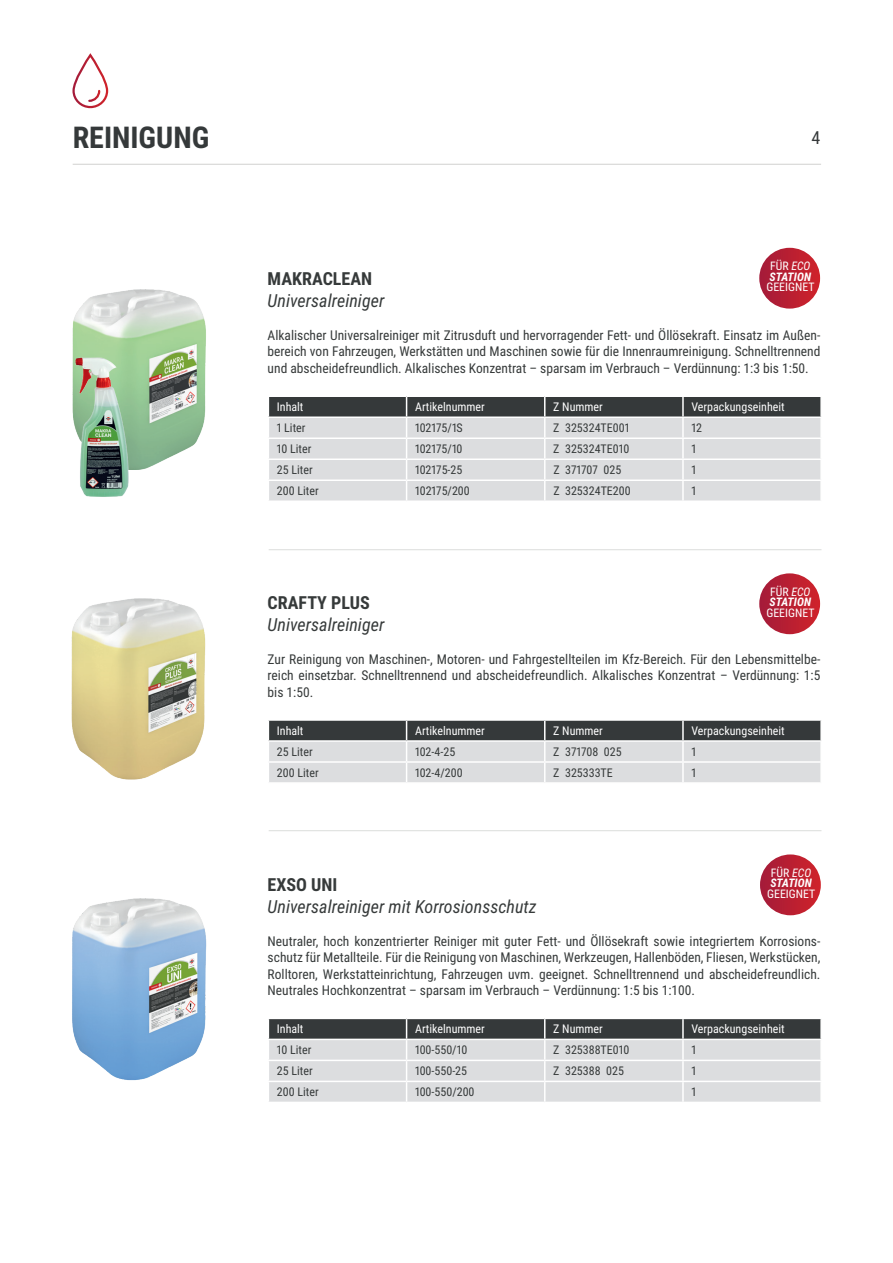
<style>
.page{position:relative;width:893px;height:1263px;background:#fff}
.page>*{position:absolute;margin:0;border:0;box-sizing:border-box;transform-origin:0 0}
.t1{font:700 30px "Roboto Condensed";color:#35393a}
.t2{font:italic 18px "Roboto Condensed";color:#363a3a}
.t3{font:700 18px "Roboto Condensed";color:#363a3a}
.t4{font:18px "Roboto Condensed";color:#35393a}
.t5{font:13.5px/16.5px "Roboto Condensed";color:#363a3a;text-align:justify}
.t6{font:12px "Roboto Condensed";color:#363a3a}
.t7{font:12px "Roboto Condensed";color:#fff}
.t8{font:italic 700 11.85px/10.5px "Roboto Condensed";color:#fff}
.t9{font:11.85px "Roboto Condensed";color:#fff}
.s1{font-weight:400;font-style:normal}
.s2{font-weight:400}
</style>
<div class="page">
<hr style="left:269px;top:549px;width:552px;height:1px;background:#dbdddb">
<hr style="left:269px;top:830px;width:552px;height:1px;background:#dbdddb">
<svg style="left:268px;top:396px;width:554px;height:104px;background:#bdbfc0"></svg>
<hr style="left:268px;top:458px;width:139px;height:2px;background:#fff">
<hr style="left:407px;top:458px;width:138px;height:2px;background:#fff">
<hr style="left:545px;top:458px;width:138px;height:2px;background:#fff">
<hr style="left:683px;top:458px;width:139px;height:2px;background:#fff">
<hr style="left:268px;top:479px;width:139px;height:2px;background:#fff">
<hr style="left:407px;top:479px;width:138px;height:2px;background:#fff">
<hr style="left:545px;top:479px;width:138px;height:2px;background:#fff">
<hr style="left:683px;top:479px;width:139px;height:2px;background:#fff">
<img style="left:72px;top:289px;width:134px;height:180px">
<img style="left:75px;top:356px;width:54px;height:141px">
<svg style="left:268px;top:720px;width:553px;height:63px;background:#abadaf"></svg>
<img style="left:71px;top:598px;width:135px;height:182px">
<img style="left:72px;top:898px;width:135px;height:183px">
<svg style="left:268px;top:1018px;width:553px;height:84px;background:#b6b8ba"></svg>
<hr style="left:682px;top:1082px;width:2px;height:20px;background:#fff">
<hr style="left:820px;top:1082px;width:2px;height:20px;background:#fff">
<hr style="left:268px;top:1060px;width:139px;height:1px;background:#fff">
<hr style="left:407px;top:1060px;width:138px;height:1px;background:#fff">
<hr style="left:545px;top:1060px;width:138px;height:1px;background:#fff">
<hr style="left:683px;top:1060px;width:139px;height:1px;background:#fff">
<hr style="left:268px;top:1081px;width:139px;height:1px;background:#fff">
<hr style="left:407px;top:1081px;width:138px;height:1px;background:#fff">
<hr style="left:545px;top:1081px;width:138px;height:1px;background:#fff">
<hr style="left:683px;top:1081px;width:139px;height:1px;background:#fff">
<hr style="left:73px;top:164px;width:748px;height:1px;background:#d1d1d0">
<div style="left:72px;top:54px;width:36px;height:54px;border:2px solid #fff;border-radius:16px"></div>
<svg style="left:88px;top:90px;width:13px;height:13px"></svg>
<svg style="left:759px;top:248px;width:61px;height:61px;background:#ba2335"></svg>
<svg style="left:759px;top:573px;width:61px;height:61px;background:#ba2335"></svg>
<svg style="left:760px;top:854px;width:61px;height:61px;background:#ba2335"></svg>
<h1 class="t1" style="left:73px;top:117px;width:138px">REINIGUNG</h1>
<h2 class="t4" style="left:812px;top:125px;width:10px">4</h2>
<p class="t8" style="left:770px;top:260px;width:43px"><span class="s1">FÜR</span> <span class="s2">ECO<br></span>STATION</p>
<p class="t9" style="left:766px;top:278px;width:50px">GEEIGNET</p>
<h2 class="t3" style="left:268px;top:266px;width:106px">MAKRACLEAN</h2>
<h2 class="t2" style="left:268px;top:288px;width:118px">Universalreiniger</h2>
<p class="t5" style="left:268px;top:326px;width:554px">Alkalischer Universalreiniger mit Zitrusduft und hervorragender Fett- und Öllösekraft. Einsatz im Außen&shy;bereich von Fahrzeugen, Werkstätten und Maschinen sowie für die Innenraumreinigung. Schnelltrennend und abscheidefreundlich. Alkalisches Konzentrat – sparsam im Verbrauch – Verdünnung: 1:3 bis 1:50.</p>
<p class="t7" style="left:277px;top:399px;width:28px">Inhalt</p>
<p class="t7" style="left:415px;top:399px;width:71px">Artikelnummer</p>
<p class="t7" style="left:553px;top:399px;width:51px">Z Nummer</p>
<p class="t7" style="left:691px;top:399px;width:95px">Verpackungseinheit</p>
<p class="t6" style="left:277px;top:420px;width:30px">1 Liter</p>
<p class="t6" style="left:415px;top:420px;width:49px">102175/1S</p>
<p class="t6" style="left:553px;top:420px;width:77px">Z 325324TE001</p>
<p class="t6" style="left:691px;top:420px;width:12px">12</p>
<p class="t6" style="left:277px;top:441px;width:36px">10 Liter</p>
<p class="t6" style="left:415px;top:441px;width:49px">102175/10</p>
<p class="t6" style="left:553px;top:441px;width:77px">Z 325324TE010</p>
<p class="t6" style="left:691px;top:441px;width:6px">1</p>
<p class="t6" style="left:277px;top:462px;width:37px">25 Liter</p>
<p class="t6" style="left:415px;top:462px;width:49px">102175-25</p>
<p class="t6" style="left:553px;top:462px;width:69px">Z 371707 025</p>
<p class="t6" style="left:691px;top:462px;width:6px">1</p>
<p class="t6" style="left:277px;top:483px;width:43px">200 Liter</p>
<p class="t6" style="left:415px;top:483px;width:56px">102175/200</p>
<p class="t6" style="left:553px;top:483px;width:79px">Z 325324TE200</p>
<p class="t6" style="left:691px;top:483px;width:6px">1</p>
<p class="t8" style="left:770px;top:586px;width:43px"><span class="s1">FÜR</span> <span class="s2">ECO<br></span>STATION</p>
<p class="t9" style="left:766px;top:604px;width:50px">GEEIGNET</p>
<h2 class="t3" style="left:268px;top:590px;width:104px">CRAFTY PLUS</h2>
<h2 class="t2" style="left:268px;top:612px;width:118px">Universalreiniger</h2>
<p class="t5" style="left:268px;top:650px;width:554px">Zur Reinigung von Maschinen-, Motoren- und Fahrgestellteilen im Kfz-Bereich. Für den Lebensmittelbe&shy;reich einsetzbar. Schnelltrennend und abscheidefreundlich. Alkalisches Konzentrat – Verdünnung: 1:5 bis 1:50.</p>
<p class="t7" style="left:277px;top:722px;width:28px">Inhalt</p>
<p class="t7" style="left:415px;top:722px;width:71px">Artikelnummer</p>
<p class="t7" style="left:553px;top:722px;width:51px">Z Nummer</p>
<p class="t7" style="left:691px;top:722px;width:95px">Verpackungseinheit</p>
<p class="t6" style="left:277px;top:743px;width:37px">25 Liter</p>
<p class="t6" style="left:415px;top:743px;width:42px">102-4-25</p>
<p class="t6" style="left:553px;top:743px;width:70px">Z 371708 025</p>
<p class="t6" style="left:691px;top:743px;width:6px">1</p>
<p class="t6" style="left:277px;top:764px;width:43px">200 Liter</p>
<p class="t6" style="left:415px;top:764px;width:49px">102-4/200</p>
<p class="t6" style="left:553px;top:764px;width:61px">Z 325333TE</p>
<p class="t6" style="left:691px;top:764px;width:6px">1</p>
<p class="t8" style="left:770px;top:867px;width:43px"><span class="s1">FÜR</span> <span class="s2">ECO<br></span>STATION</p>
<p class="t9" style="left:767px;top:885px;width:50px">GEEIGNET</p>
<h2 class="t3" style="left:268px;top:872px;width:71px">EXSO UNI</h2>
<h2 class="t2" style="left:268px;top:894px;width:271px">Universalreiniger mit Korrosionsschutz</h2>
<p class="t5" style="left:268px;top:932px;width:554px">Neutraler, hoch konzentrierter Reiniger mit guter Fett- und Öllösekraft sowie integriertem Korrosions&shy;schutz für Metallteile. Für die Reinigung von Maschinen, Werkzeugen, Hallenböden, Fliesen, Werkstücken, Rolltoren, Werkstatteinrichtung, Fahrzeugen uvm. geeignet. Schnelltrennend und abscheidefreundlich.<br>Neutrales Hochkonzentrat – sparsam im Verbrauch – Verdünnung: 1:5 bis 1:100.</p>
<p class="t7" style="left:277px;top:1021px;width:28px">Inhalt</p>
<p class="t7" style="left:415px;top:1021px;width:71px">Artikelnummer</p>
<p class="t7" style="left:553px;top:1021px;width:51px">Z Nummer</p>
<p class="t7" style="left:691px;top:1021px;width:95px">Verpackungseinheit</p>
<p class="t6" style="left:277px;top:1042px;width:36px">10 Liter</p>
<p class="t6" style="left:415px;top:1042px;width:54px">100-550/10</p>
<p class="t6" style="left:553px;top:1042px;width:77px">Z 325388TE010</p>
<p class="t6" style="left:691px;top:1042px;width:6px">1</p>
<p class="t6" style="left:277px;top:1063px;width:37px">25 Liter</p>
<p class="t6" style="left:415px;top:1063px;width:54px">100-550-25</p>
<p class="t6" style="left:553px;top:1063px;width:72px">Z 325388 025</p>
<p class="t6" style="left:691px;top:1063px;width:6px">1</p>
<p class="t6" style="left:277px;top:1084px;width:43px">200 Liter</p>
<p class="t6" style="left:415px;top:1084px;width:61px">100-550/200</p>
<p class="t6" style="left:691px;top:1084px;width:6px">1</p>
</div>
